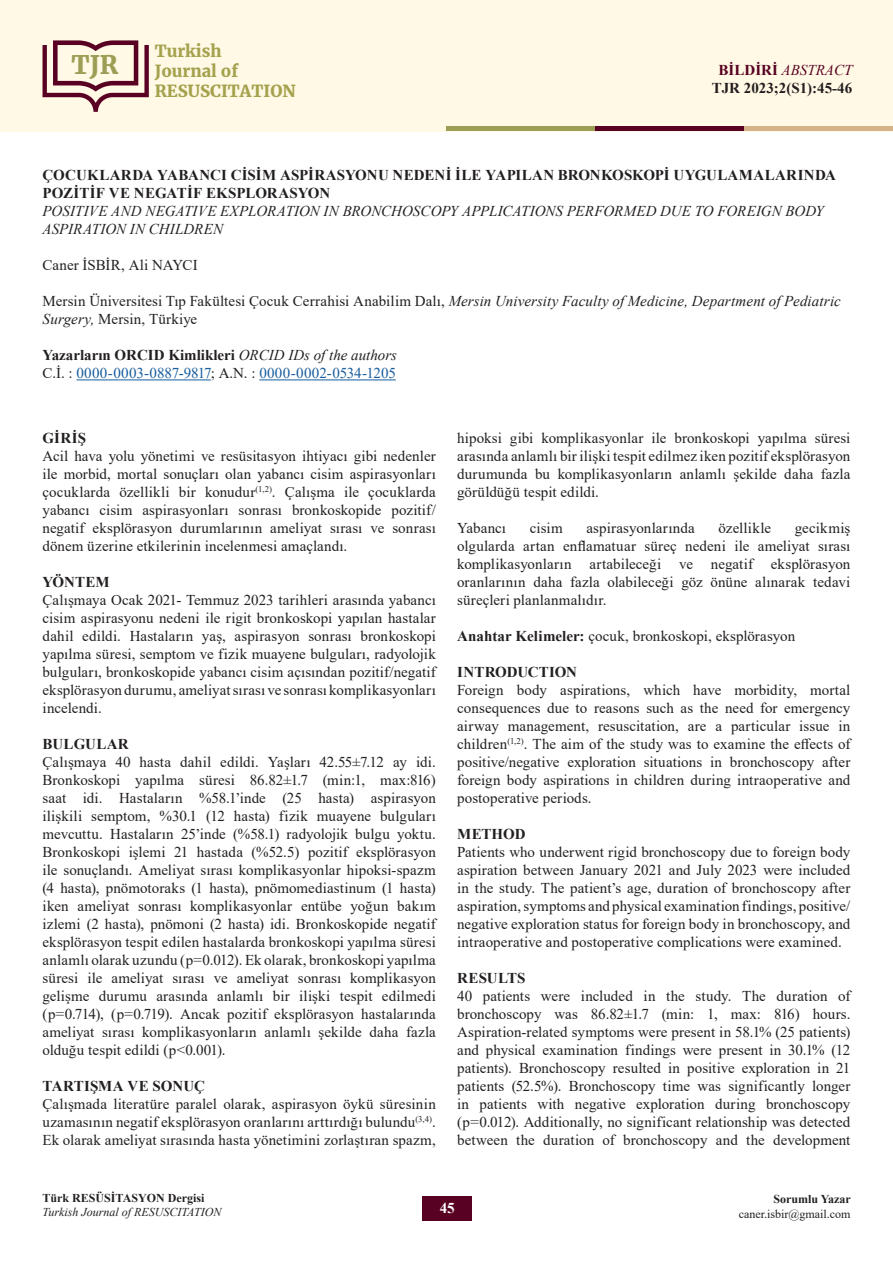
<style>
.page{position:relative;width:893px;height:1263px;background:#fff}
.page>*{position:absolute;margin:0;border:0;box-sizing:border-box;transform-origin:0 0}
.t1{font:900 25.35px "Merriweather";color:#9b9f55}
.t2{font:900 16.5px/19.8px "Merriweather";color:#a4a24d}
.Temel_Paragraf{font:15px/18px "Times New Roman";letter-spacing:.01em;color:#231f20;text-align:justify}
.Temel_Paragraf-2{font:700 15px/18px "Times New Roman";letter-spacing:.005em;color:#231f20;text-align:center}
.Temel_Paragraf-3{font:italic 15px/18px "Times New Roman";color:#231f20}
.Temel_Paragraf-4{font:15px/18px "Times New Roman";color:#175d9e}
.t3{font:700 15px "Times New Roman";color:#fff}
.t4{font:700 12px "Times New Roman";color:#231f20}
.t5{font:italic 12px "Times New Roman";color:#231f20}
.t6{font:12px "Times New Roman";color:#231f20}
.s1{color:#580122}
.s2{font-weight:400;font-style:italic;color:#580122}
.s3{font-style:italic}
.s4{font-weight:700;color:#231f20}
.s5{font-style:italic;color:#231f20}
.s6{color:#231f20}
.s7{font-weight:700}
</style>
<div class="page">
<div style="left:0;top:0;width:893px;height:131px;background:#fff9e5"></div>
<svg style="left:43px;top:40px;width:106px;height:72px"></svg>
<div style="left:446px;top:126px;width:149px;height:5px;background:#9b9f55"></div>
<div style="left:595px;top:126px;width:149px;height:5px;background:#580122"></div>
<div style="left:744px;top:126px;width:149px;height:5px;background:#d5b388"></div>
<div style="left:422px;top:1196px;width:50px;height:24px;background:#580122"></div>
<hr style="left:76px;top:380px;width:135px;height:1px;background:#175d9e">
<hr style="left:259px;top:380px;width:137px;height:1px;background:#175d9e">
<h1 class="t1" style="left:72px;top:47px;width:48px">TJR</h1>
<p class="t2" style="left:155px;top:41px;width:142px">Turkish<br>Journal of<br>RESUSCITATION</p>
<p class="Temel_Paragraf-2" style="left:712px;top:61px;width:142px"><span class="s1">BİLDİRİ</span> <span class="s2">ABSTRACT<br></span>TJR 2023;2(S1):45-46</p>
<p class="Temel_Paragraf-2" style="left:43px;top:166px;width:795px;text-align:left">ÇOCUKLARDA YABANCI CİSİM ASPİRASYONU NEDENİ İLE YAPILAN BRONKOSKOPİ UYGULAMALARINDA<br>POZİTİF VE NEGATİF EKSPLORASYON</p>
<p class="Temel_Paragraf-3" style="left:43px;top:202px;width:783px">POSITIVE AND NEGATIVE EXPLORATION IN BRONCHOSCOPY APPLICATIONS PERFORMED DUE TO FOREIGN BODY<br>ASPIRATION IN CHILDREN</p>
<p class="Temel_Paragraf" style="left:43px;top:256px;width:157px">Caner İSBİR, Ali NAYCI</p>
<p class="Temel_Paragraf" style="left:43px;top:292px;width:800px">Mersin Üniversitesi Tıp Fakültesi Çocuk Cerrahisi Anabilim Dalı, <span class="s3">Mersin University Faculty of Medicine, Department of Pediatric<br>Surgery,</span> Mersin, Türkiye</p>
<p class="Temel_Paragraf-4" style="left:43px;top:346px;width:356px"><span class="s4">Yazarların ORCID Kimlikleri</span> <span class="s5">ORCID IDs of the authors<br></span><span class="s6">C.İ. :</span> 0000-0003-0887-9817<span class="s6">; A.N. :</span> 0000-0002-0534-1205</p>
<p class="Temel_Paragraf-2" style="left:43px;top:428px;width:45px">GİRİŞ</p>
<p class="Temel_Paragraf" style="left:43px;top:446px;width:395px">Acil hava yolu yönetimi ve resüsitasyon ihtiyacı gibi nedenler ile morbid, mortal sonuçları olan yabancı cisim aspirasyonları çocuklarda özellikli bir konudur<sup>(1,2)</sup>. Çalışma ile çocuklarda yabancı cisim aspirasyonları sonrası bronkoskopide pozitif/ negatif eksplörasyon durumlarının ameliyat sırası ve sonrası dönem üzerine etkilerinin incelenmesi amaçlandı.</p>
<p class="Temel_Paragraf-2" style="left:43px;top:572px;width:69px">YÖNTEM</p>
<p class="Temel_Paragraf" style="left:43px;top:590px;width:395px">Çalışmaya Ocak 2021- Temmuz 2023 tarihleri arasında yabancı cisim aspirasyonu nedeni ile rigit bronkoskopi yapılan hastalar dahil edildi. Hastaların yaş, aspirasyon sonrası bronkoskopi yapılma süresi, semptom ve fizik muayene bulguları, radyolojik bulguları, bronkoskopide yabancı cisim açısından pozitif/negatif eksplörasyon durumu, ameliyat sırası ve sonrası komplikasyonları incelendi.</p>
<p class="Temel_Paragraf-2" style="left:43px;top:734px;width:88px">BULGULAR</p>
<p class="Temel_Paragraf" style="left:43px;top:752px;width:395px">Çalışmaya 40 hasta dahil edildi. Yaşları 42.55±7.12 ay idi.<br>Bronkoskopi yapılma süresi 86.82±1.7 (min:1, max:816) saat idi. Hastaların %58.1’inde (25 hasta) aspirasyon ilişkili semptom, %30.1 (12 hasta) fizik muayene bulguları mevcuttu. Hastaların 25’inde (%58.1) radyolojik bulgu yoktu.<br>Bronkoskopi işlemi 21 hastada (%52.5) pozitif eksplörasyon ile sonuçlandı. Ameliyat sırası komplikasyonlar hipoksi-spazm (4 hasta), pnömotoraks (1 hasta), pnömomediastinum (1 hasta) iken ameliyat sonrası komplikasyonlar entübe yoğun bakım izlemi (2 hasta), pnömoni (2 hasta) idi. Bronkoskopide negatif eksplörasyon tespit edilen hastalarda bronkoskopi yapılma süresi anlamlı olarak uzundu (p=0.012). Ek olarak, bronkoskopi yapılma süresi ile ameliyat sırası ve ameliyat sonrası komplikasyon gelişme durumu arasında anlamlı bir ilişki tespit edilmedi (p=0.714), (p=0.719). Ancak pozitif eksplörasyon hastalarında ameliyat sırası komplikasyonların anlamlı şekilde daha fazla olduğu tespit edildi (p˂0.001).</p>
<p class="Temel_Paragraf-2" style="left:43px;top:1076px;width:164px">TARTIŞMA VE SONUÇ</p>
<p class="Temel_Paragraf" style="left:43px;top:1094px;width:395px">Çalışmada literatüre paralel olarak, aspirasyon öykü süresinin uzamasının negatif eksplörasyon oranlarını arttırdığı bulundu<sup>(3,4)</sup>.<br>Ek olarak ameliyat sırasında hasta yönetimini zorlaştıran spazm,</p>
<p class="Temel_Paragraf" style="left:457px;top:428px;width:395px">hipoksi gibi komplikasyonlar ile bronkoskopi yapılma süresi arasında anlamlı bir ilişki tespit edilmez iken pozitif eksplörasyon durumunda bu komplikasyonların anlamlı şekilde daha fazla görüldüğü tespit edildi.</p>
<p class="Temel_Paragraf" style="left:457px;top:518px;width:50px">Yabancı</p>
<p class="Temel_Paragraf" style="left:530px;top:518px;width:34px">cisim</p>
<p class="Temel_Paragraf" style="left:586px;top:518px;width:110px">aspirasyonlarında</p>
<p class="Temel_Paragraf" style="left:719px;top:518px;width:54px">özellikle</p>
<p class="Temel_Paragraf" style="left:457px;top:518px;width:395px;text-indent:338px">gecikmiş olgularda artan enflamatuar süreç nedeni ile ameliyat sırası komplikasyonların artabileceği ve negatif eksplörasyon oranlarının daha fazla olabileceği göz önüne alınarak tedavi süreçleri planlanmalıdır.</p>
<p class="Temel_Paragraf" style="left:457px;top:626px;width:340px"><span class="s7">Anahtar Kelimeler:</span> çocuk, bronkoskopi, eksplörasyon</p>
<p class="Temel_Paragraf-2" style="left:457px;top:662px;width:121px">INTRODUCTION</p>
<p class="Temel_Paragraf" style="left:457px;top:680px;width:395px">Foreign body aspirations, which have morbidity, mortal consequences due to reasons such as the need for emergency airway management, resuscitation, are a particular issue in children<sup>(1,2)</sup>. The aim of the study was to examine the effects of positive/negative exploration situations in bronchoscopy after foreign body aspirations in children during intraoperative and postoperative periods.</p>
<p class="Temel_Paragraf-2" style="left:457px;top:824px;width:70px">METHOD</p>
<p class="Temel_Paragraf" style="left:457px;top:842px;width:395px">Patients who underwent rigid bronchoscopy due to foreign body aspiration between January 2021 and July 2023 were included in the study. The patient’s age, duration of bronchoscopy after aspiration, symptoms and physical examination findings, positive/ negative exploration status for foreign body in bronchoscopy, and intraoperative and postoperative complications were examined.</p>
<p class="Temel_Paragraf-2" style="left:457px;top:968px;width:70px">RESULTS</p>
<p class="Temel_Paragraf" style="left:457px;top:986px;width:395px">40 patients were included in the study. The duration of bronchoscopy was 86.82±1.7 (min: 1, max: 816) hours.<br>Aspiration-related symptoms were present in 58.1% (25 patients) and physical examination findings were present in 30.1% (12 patients). Bronchoscopy resulted in positive exploration in 21 patients (52.5%). Bronchoscopy time was significantly longer in patients with negative exploration during bronchoscopy (p=0.012). Additionally, no significant relationship was detected between the duration of bronchoscopy and the development</p>
<p class="t4" style="left:43px;top:1189px;width:163px">Türk RESÜSİTASYON Dergisi</p>
<p class="t5" style="left:43px;top:1204px;width:181px">Turkish Journal of RESUSCITATION</p>
<p class="t3" style="left:440px;top:1197px;width:16px">45</p>
<p class="t4" style="left:773px;top:1191px;width:79px">Sorumlu Yazar</p>
<p class="t6" style="left:739px;top:1205px;width:113px">caner.isbir@gmail.com</p>
</div>
